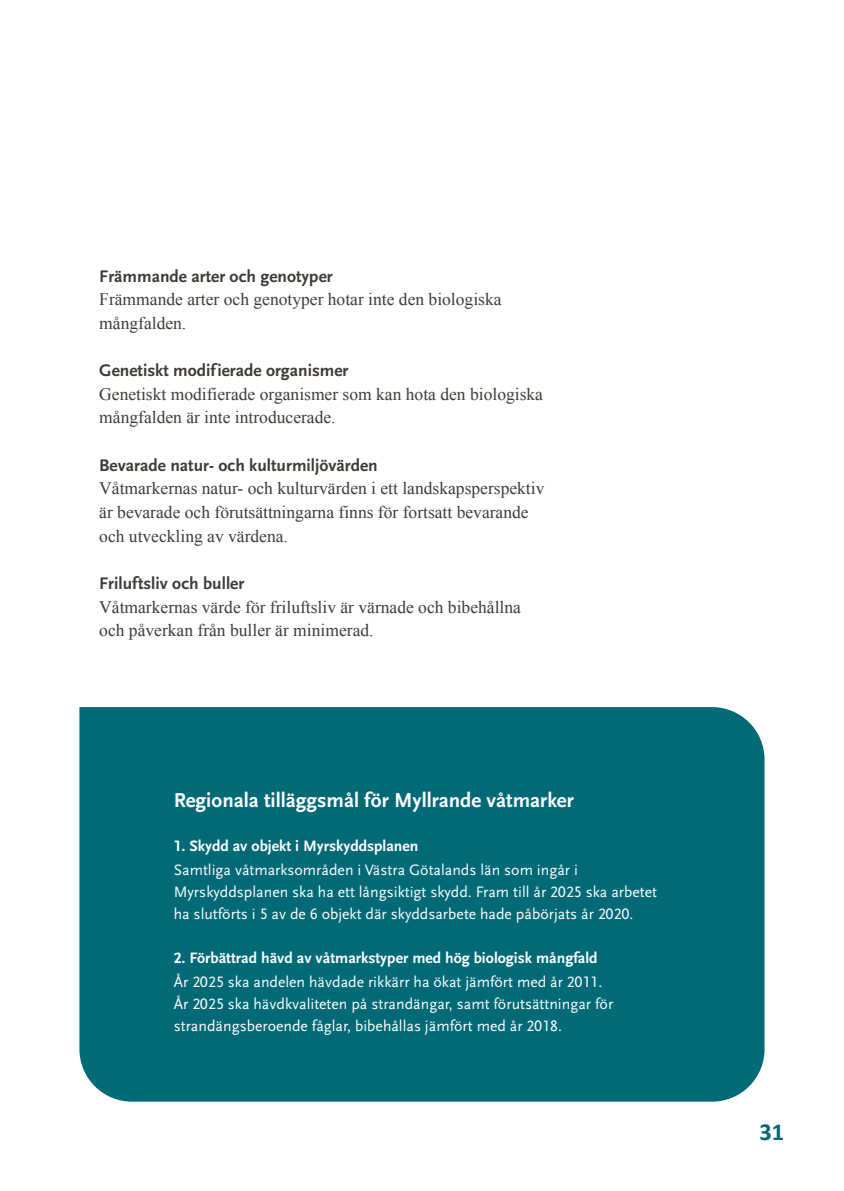
<style>
.page{position:relative;width:844px;height:1191px;background:#fff}
.page>*{position:absolute;margin:0;border:0;box-sizing:border-box;transform-origin:0 0}
.t1{font:700 24.5px "Calibri";color:#026976}
.t2{font:700 21px "Scala Sans Pro";color:#fff}
.t3{font:17.5px/23.6px "Times New Roman";color:#403b37}
.t4{font:700 17.5px "Scala Sans Pro";color:#403b37}
.t5{font:15.75px/21.9px "Scala Sans Pro";color:#fff}
.t6{font:700 15.75px "Scala Sans Pro";color:#fff}
</style>
<div class="page">
<div style="left:79px;top:707px;width:685px;height:394px;background:#026976"></div>
<h4 class="t4" style="left:99px;top:266px;width:235px">Främmande arter och genotyper</h4>
<p class="t3" style="left:99px;top:287px;width:403px">Främmande arter och genotyper hotar inte den biologiska mångfalden.</p>
<h4 class="t4" style="left:99px;top:360px;width:251px">Genetiskt modifierade organismer</h4>
<p class="t3" style="left:99px;top:382px;width:445px">Genetiskt modifierade organismer som kan hota den biologiska mångfalden är inte introducerade.</p>
<h4 class="t4" style="left:99px;top:455px;width:280px">Bevarade natur- och kulturmiljövärden</h4>
<p class="t3" style="left:99px;top:476px;width:446px">Våtmarkernas natur- och kulturvärden i ett landskapsperspektiv är bevarade och förutsättningarna finns för fortsatt bevarande och utveckling av värdena.</p>
<h4 class="t4" style="left:99px;top:573px;width:146px">Friluftsliv och buller</h4>
<p class="t3" style="left:99px;top:594px;width:423px">Våtmarkernas värde för friluftsliv är värnade och bibehållna och påverkan från buller är minimerad.</p>
<h3 class="t2" style="left:174px;top:788px;width:401px">Regionala tilläggsmål för Myllrande våtmarker</h3>
<h4 class="t6" style="left:174px;top:836px;width:246px">1. Skydd av objekt i Myrskyddsplanen</h4>
<p class="t5" style="left:174px;top:859px;width:484px">Samtliga våtmarksområden i Västra Götalands län som ingår i<br>Myrskyddsplanen ska ha ett långsiktigt skydd. Fram till år 2025 ska arbetet ha slutförts i 5 av de 6 objekt där skyddsarbete hade påbörjats år 2020.</p>
<h4 class="t6" style="left:174px;top:948px;width:425px">2. Förbättrad hävd av våtmarkstyper med hög biologisk mångfald</h4>
<p class="t5" style="left:174px;top:971px;width:441px">År 2025 ska andelen hävdade rikkärr ha ökat jämfört med år 2011.<br>År 2025 ska hävdkvaliteten på strandängar, samt förutsättningar för strandängsberoende fåglar, bibehållas jämfört med år 2018.</p>
<h1 class="t1" style="left:759px;top:1116px;width:26px">31</h1>
</div>
